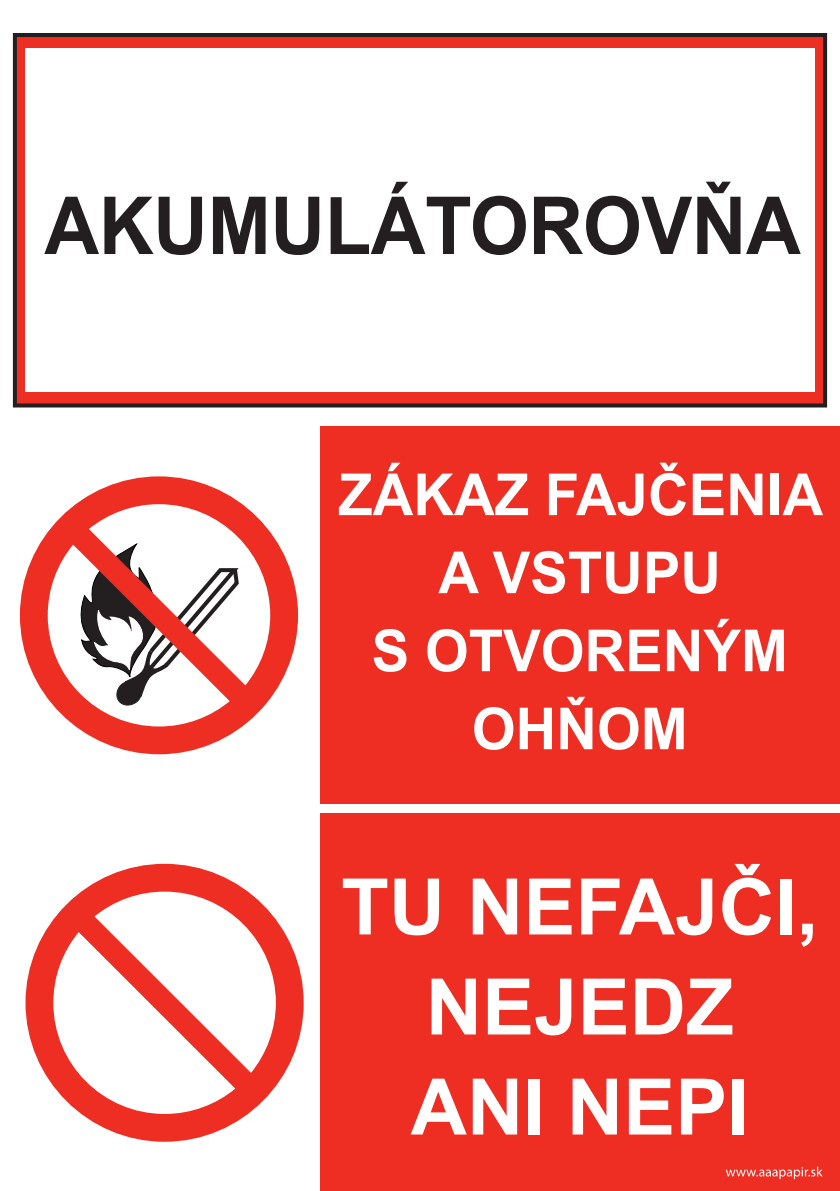
<style>
.page{position:relative;width:840px;height:1191px;background:#fff}
.page>*{position:absolute;margin:0;border:0;box-sizing:border-box;transform-origin:0 0}
.t1{font:700 80px "Arial";letter-spacing:-.005em;color:#231f20;scale:.95 1}
.t2{font:700 78px/100px "Arial";color:#fff;text-align:center}
.t3{font:700 58px/78px "Arial";color:#fff;text-align:center}
</style>
<div class="page">
<div style="left:320px;top:427px;width:519px;height:377px;background:#ee2e22"></div>
<div style="left:320px;top:814px;width:519px;height:377px;background:#ee2e22"></div>
<svg style="left:25px;top:863px;width:278px;height:278px"></svg>
<svg style="left:726px;top:1166px;width:96px;height:13px"></svg>
<svg style="left:20px;top:476px;width:278px;height:278px"></svg>
<div style="left:13px;top:33px;width:813px;height:374px;background:#ee2e22;border:4px solid #231f20"></div>
<div style="left:25px;top:48px;width:789px;height:344px;background:#fff"></div>
<h1 class="t1" style="left:44px;top:169px;width:797px">AKUMULÁTOROVŇA</h1>
<p class="t3" style="left:338px;top:456px;width:486px">ZÁKAZ FAJČENIA<br>A VSTUPU<br>S OTVORENÝM<br>OHŇOM</p>
<h2 class="t2" style="left:341px;top:858px;width:478px">TU NEFAJČI,<br>NEJEDZ<br>ANI NEPI</h2>
</div>
